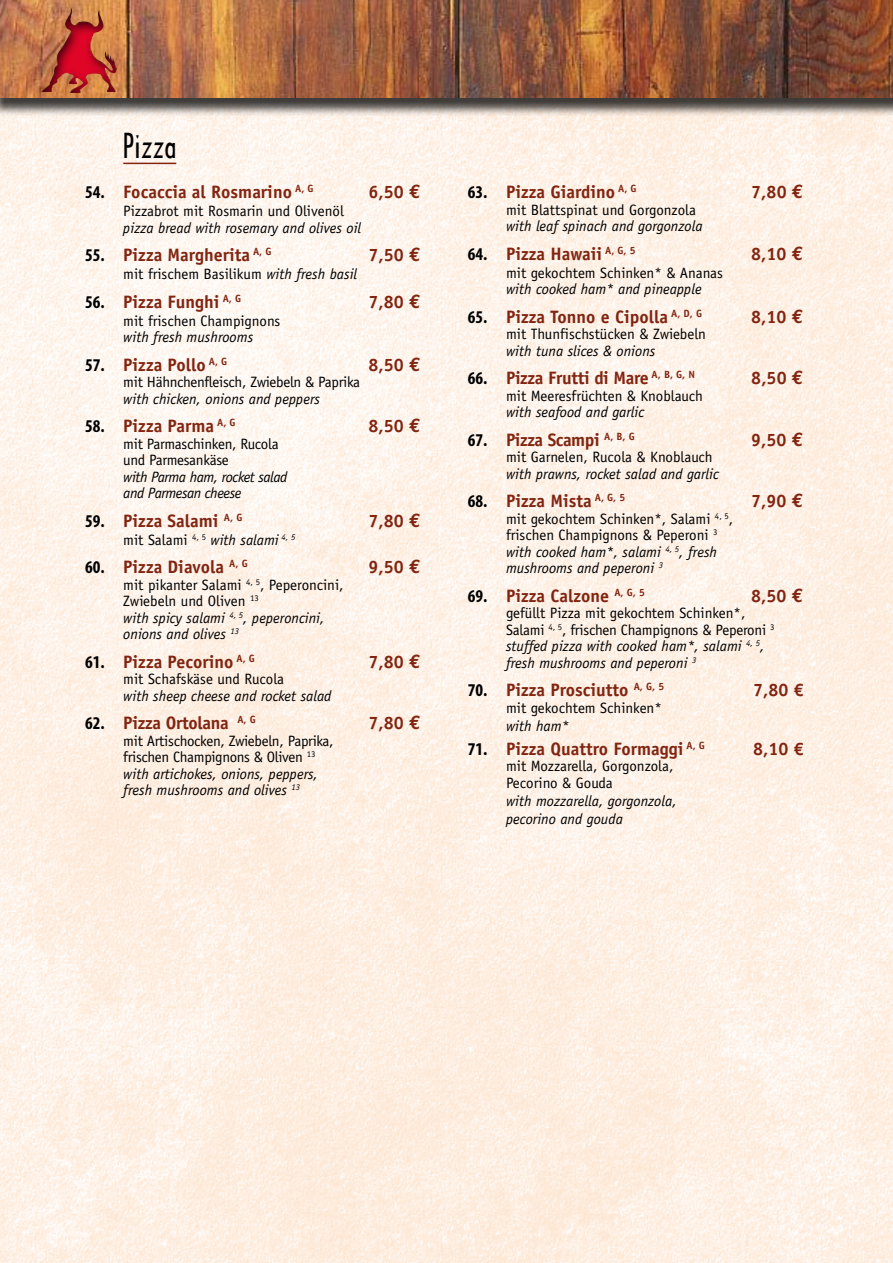
<style>
.page{position:relative;width:893px;height:1263px;background:#fff}
.page>*{position:absolute;margin:0;border:0;box-sizing:border-box;transform-origin:0 0}
.t1{font:33px "Arquitectura";color:#000}
.t2{font:700 18px "Officina Sans";color:#812511}
.t3{font:700 18px "Officina Sans";letter-spacing:-.02em;color:#812511}
.t4{font:700 18px "Officina Sans";letter-spacing:-.025em;color:#812511}
.t5{font:15px/16.5px "Officina Sans";color:#000}
.t6{font:italic 15px/18px "Officina Sans";color:#000}
.t7{font:15px/16.5px "Officina Sans";letter-spacing:-.02em;color:#000}
.t8{font:italic 15px/16.5px "Officina Sans";letter-spacing:-.03em;color:#000}
.s1{font-family:"Myriad Pro";font-stretch:condensed;color:#000}
.s2{font-family:"Euro Mono";font-size:19.5px}
.s3{font-style:italic}
.s4{font-style:normal}
</style>
<div class="page">
<img style="left:0;top:117px;width:893px;height:1146px">
<div style="left:0;top:0;width:893px;height:117px;background:#000;opacity:.75"></div>
<img style="left:0;top:0;width:893px;height:98px">
<div style="left:25px;top:0;width:112px;height:95px;background:#000;opacity:.75"></div>
<hr style="left:123px;top:163px;width:53px;height:1px;background:#812511">
<h1 class="t1" style="left:123px;top:125px;width:55px">Pizza</h1>
<p class="t2" style="left:85px;top:181px;width:230px"><span class="s1">54.</span> Focaccia al Rosmarino <sup>A,</sup> <sup>G</sup></p>
<p class="t2" style="left:369px;top:181px;width:54px">6,50 <span class="s2">E</span></p>
<p class="t5" style="left:123px;top:203px;width:222px">Pizzabrot mit Rosmarin und Olivenöl</p>
<p class="t6" style="left:123px;top:219px;width:239px">pizza bread with rosemary and olives oil</p>
<p class="t2" style="left:85px;top:244px;width:188px"><span class="s1">55.</span> Pizza Margherita <sup>A,</sup> <sup>G</sup></p>
<p class="t2" style="left:369px;top:244px;width:54px">7,50 <span class="s2">E</span></p>
<p class="t5" style="left:123px;top:266px;width:235px">mit frischem Basilikum <span class="s3">with fresh basil</span></p>
<p class="t2" style="left:85px;top:290px;width:158px"><span class="s1">56.</span> Pizza Funghi <sup>A,</sup> <sup>G</sup></p>
<p class="t2" style="left:369px;top:290px;width:54px">7,80 <span class="s2">E</span></p>
<p class="t5" style="left:123px;top:312px;width:159px">mit frischen Champignons</p>
<p class="t6" style="left:123px;top:328px;width:131px">with fresh mushrooms</p>
<p class="t2" style="left:85px;top:353px;width:144px"><span class="s1">57.</span> Pizza Pollo <sup>A,</sup> <sup>G</sup></p>
<p class="t2" style="left:369px;top:353px;width:54px">8,50 <span class="s2">E</span></p>
<p class="t7" style="left:123px;top:374px;width:238px">mit Hähnchenfleisch, Zwiebeln &amp; Paprika</p>
<p class="t6" style="left:123px;top:390px;width:198px">with chicken, onions and peppers</p>
<p class="t2" style="left:85px;top:415px;width:152px"><span class="s1">58.</span> Pizza Parma <sup>A,</sup> <sup>G</sup></p>
<p class="t2" style="left:369px;top:415px;width:54px">8,50 <span class="s2">E</span></p>
<p class="t7" style="left:123px;top:435px;width:157px">mit Parmaschinken, Rucola und Parmesankäse</p>
<p class="t8" style="left:123px;top:468px;width:166px">with Parma ham, rocket salad and Parmesan cheese</p>
<p class="t2" style="left:85px;top:509px;width:159px"><span class="s1">59.</span> Pizza Salami <sup>A,</sup> <sup>G</sup></p>
<p class="t2" style="left:369px;top:509px;width:54px">7,80 <span class="s2">E</span></p>
<p class="t6" style="left:123px;top:531px;width:174px"><span class="s4">mit Salami</span> <sup>4,</sup> <sup>5</sup> with salami <sup>4,</sup> <sup>5</sup></p>
<p class="t2" style="left:85px;top:556px;width:164px"><span class="s1">60.</span> Pizza Diavola <sup>A,</sup> <sup>G</sup></p>
<p class="t2" style="left:369px;top:556px;width:54px">9,50 <span class="s2">E</span></p>
<p class="t5" style="left:123px;top:576px;width:222px">mit pikanter Salami <sup>4,</sup> <sup>5</sup>, Peperoncini,<br>Zwiebeln und Oliven <sup>13<br></sup><span class="s3">with spicy salami</span> <sup>4,</sup> <sup>5</sup><span class="s3">, peperoncini, onions and olives</span> <sup>13</sup></p>
<p class="t2" style="left:85px;top:650px;width:171px"><span class="s1">61.</span> Pizza Pecorino <sup>A,</sup> <sup>G</sup></p>
<p class="t2" style="left:369px;top:650px;width:54px">7,80 <span class="s2">E</span></p>
<p class="t5" style="left:123px;top:671px;width:162px">mit Schafskäse und Rucola</p>
<p class="t6" style="left:123px;top:687px;width:210px">with sheep cheese and rocket salad</p>
<p class="t3" style="left:85px;top:712px;width:172px"><span class="s1">62.</span> Pizza Ortolana <sup>A,</sup> <sup>G</sup></p>
<p class="t2" style="left:369px;top:712px;width:54px">7,80 <span class="s2">E</span></p>
<p class="t7" style="left:123px;top:732px;width:212px">mit Artischocken, Zwiebeln, Paprika, frischen Champignons &amp; Oliven <sup>13 </sup><span class="s3">with artichokes, onions, peppers, fresh mushrooms and olives</span> <sup>13</sup></p>
<p class="t2" style="left:468px;top:181px;width:170px"><span class="s1">63.</span> Pizza Giardino <sup>A,</sup> <sup>G</sup></p>
<p class="t2" style="left:751px;top:181px;width:54px">7,80 <span class="s2">E</span></p>
<p class="t5" style="left:506px;top:201px;width:192px">mit Blattspinat und Gorgonzola</p>
<p class="t6" style="left:506px;top:217px;width:198px">with leaf spinach and gorgonzola</p>
<p class="t2" style="left:468px;top:242px;width:169px"><span class="s1">64.</span> Pizza Hawaii <sup>A,</sup> <sup>G,</sup> <sup>5</sup></p>
<p class="t2" style="left:751px;top:242px;width:54px">8,10 <span class="s2">E</span></p>
<p class="t5" style="left:506px;top:264px;width:219px">mit gekochtem Schinken* &amp; Ananas</p>
<p class="t6" style="left:506px;top:280px;width:197px">with cooked ham* and pineapple</p>
<p class="t2" style="left:468px;top:305px;width:236px"><span class="s1">65.</span> Pizza Tonno e Cipolla <sup>A,</sup> <sup>D,</sup> <sup>G</sup></p>
<p class="t2" style="left:751px;top:305px;width:54px">8,10 <span class="s2">E</span></p>
<p class="t5" style="left:506px;top:326px;width:202px">mit Thunfischstücken &amp; Zwiebeln</p>
<p class="t6" style="left:506px;top:342px;width:151px">with tuna slices &amp; onions</p>
<p class="t3" style="left:468px;top:367px;width:229px"><span class="s1">66.</span> Pizza Frutti di Mare <sup>A,</sup> <sup>B,</sup> <sup>G,</sup> <sup>N</sup></p>
<p class="t2" style="left:751px;top:367px;width:54px">8,50 <span class="s2">E</span></p>
<p class="t5" style="left:506px;top:387px;width:199px">mit Meeresfrüchten &amp; Knoblauch</p>
<p class="t6" style="left:506px;top:403px;width:140px">with seafood and garlic</p>
<p class="t4" style="left:468px;top:428px;width:169px"><span class="s1">67.</span> Pizza Scampi <sup>A,</sup> <sup>B,</sup> <sup>G</sup></p>
<p class="t2" style="left:751px;top:428px;width:54px">9,50 <span class="s2">E</span></p>
<p class="t5" style="left:506px;top:449px;width:208px">mit Garnelen, Rucola &amp; Knoblauch</p>
<p class="t6" style="left:506px;top:465px;width:214px">with prawns, rocket salad and garlic</p>
<p class="t2" style="left:468px;top:490px;width:159px"><span class="s1">68.</span> Pizza Mista <sup>A,</sup> <sup>G,</sup> <sup>5</sup></p>
<p class="t2" style="left:751px;top:490px;width:54px">7,90 <span class="s2">E</span></p>
<p class="t5" style="left:506px;top:510px;width:229px">mit gekochtem Schinken*, Salami <sup>4,</sup> <sup>5</sup>, frischen Champignons &amp; Peperoni <sup>3 </sup><span class="s3">with cooked ham*, salami</span> <sup>4,</sup> <sup>5</sup><span class="s3">, fresh mushrooms and peperoni</span> <sup>3</sup></p>
<p class="t2" style="left:468px;top:584px;width:179px"><span class="s1">69.</span> Pizza Calzone <sup>A,</sup> <sup>G,</sup> <sup>5</sup></p>
<p class="t2" style="left:751px;top:584px;width:54px">8,50 <span class="s2">E</span></p>
<p class="t5" style="left:506px;top:605px;width:270px">gefüllt Pizza mit gekochtem Schinken*, Salami <sup>4,</sup> <sup>5</sup>, frischen Champignons &amp; Peperoni <sup>3 </sup><span class="s3">stuffed pizza with cooked ham*, salami</span> <sup>4,</sup> <sup>5</sup><span class="s3">, fresh mushrooms and peperoni</span> <sup>3</sup></p>
<p class="t2" style="left:468px;top:679px;width:198px"><span class="s1">70.</span> Pizza Prosciutto <sup>A,</sup> <sup>G,</sup> <sup>5</sup></p>
<p class="t2" style="left:753px;top:679px;width:52px">7,80 €</p>
<p class="t5" style="left:506px;top:699px;width:157px">mit gekochtem Schinken*</p>
<p class="t6" style="left:506px;top:717px;width:65px">with ham*</p>
<p class="t2" style="left:468px;top:737px;width:239px"><span class="s1">71.</span> Pizza Quattro Formaggi <sup>A,</sup> <sup>G</sup></p>
<p class="t2" style="left:753px;top:737px;width:52px">8,10 €</p>
<p class="t5" style="left:506px;top:758px;width:169px">mit Mozzarella, Gorgonzola,<br>Pecorino &amp; Gouda</p>
<p class="t6" style="left:506px;top:792px;width:172px">with mozzarella, gorgonzola, pecorino and gouda</p>
</div>
